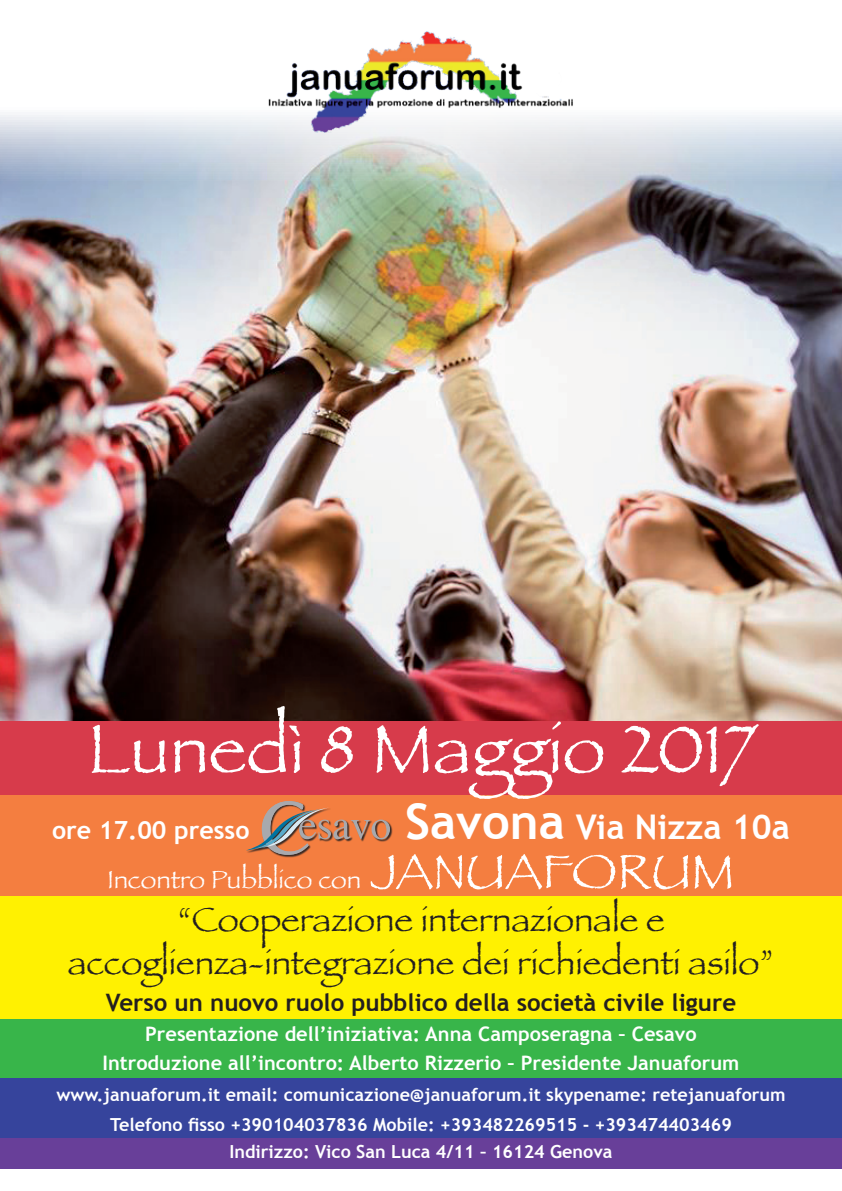
<style>
.page{position:relative;width:842px;height:1191px;background:#fff}
.page>*{position:absolute;margin:0;border:0;box-sizing:border-box;transform-origin:0 0}
.t1{font:71px "Papyrus";color:#fff}
.t2{font:35px/43px "Papyrus";color:#231f20;text-align:center}
.t3{font:700 34px "Trebuchet MS";color:#fff}
.t4{font:26px "Papyrus";color:#fff}
.t5{font:700 25px "Trebuchet MS";color:#fff}
.t6{font:700 24px "Trebuchet MS";color:#231f20}
.t7{font:700 20px/29.7px "Trebuchet MS";color:#fff;text-align:center}
.t8{font:700 18px/30.1px "Trebuchet MS";color:#fff;text-align:center}
.s1{font-size:49px}
.s2{font-size:50px}
</style>
<div class="page">
<div style="left:0;top:702px;width:842px;height:103px;background:#d73b4b"></div>
<div style="left:0;top:795px;width:842px;height:104px;background:#f47e40"></div>
<div style="left:0;top:1019px;width:842px;height:59px;background:#38b54a"></div>
<div style="left:0;top:896px;width:842px;height:123px;background:#fff101"></div>
<div style="left:0;top:1078px;width:842px;height:60px;background:#36449c"></div>
<div style="left:0;top:1138px;width:842px;height:30px;background:#683f99"></div>
<img style="left:0;top:115px;width:842px;height:605px">
<img style="left:265px;top:31px;width:312px;height:103px">
<div style="left:246px;top:801px;width:150px;height:60px;background:#231f20;opacity:.9"></div>
<svg style="left:246px;top:801px;width:144px;height:53px"></svg>
<h1 class="t1" style="left:87px;top:706px;width:669px">Lunedì 8 Maggio 2017</h1>
<h3 class="t5" style="left:52px;top:814px;width:199px">ore 17.00 presso</h3>
<h3 class="t3" style="left:405px;top:806px;width:386px"><span class="s1">Savona</span> Via Nizza 10a</h3>
<h3 class="t4" style="left:107px;top:864px;width:629px">Incontro Pubblico con <span class="s2">JANUAFORUM</span></h3>
<h2 class="t2" style="left:68px;top:897px;width:708px">“Cooperazione internazionale e accoglienza-integrazione dei richiedenti asilo”</h2>
<h3 class="t6" style="left:106px;top:987px;width:632px">Verso un nuovo ruolo pubblico della società civile ligure</h3>
<p class="t7" style="left:103px;top:1018px;width:638px">Presentazione dell’iniziativa: Anna Camposeragna – Cesavo<br>Introduzione all’incontro: Alberto Rizzerio – Presidente Januaforum</p>
<p class="t8" style="left:56px;top:1079px;width:731px">www.januaforum.it email: comunicazione@januaforum.it skypename: retejanuaforum<br>Telefono fisso +390104037836 Mobile: +393482269515 - +393474403469</p>
<p class="t8" style="left:229px;top:1136px;width:385px">Indirizzo: Vico San Luca 4/11 – 16124 Genova</p>
</div>
